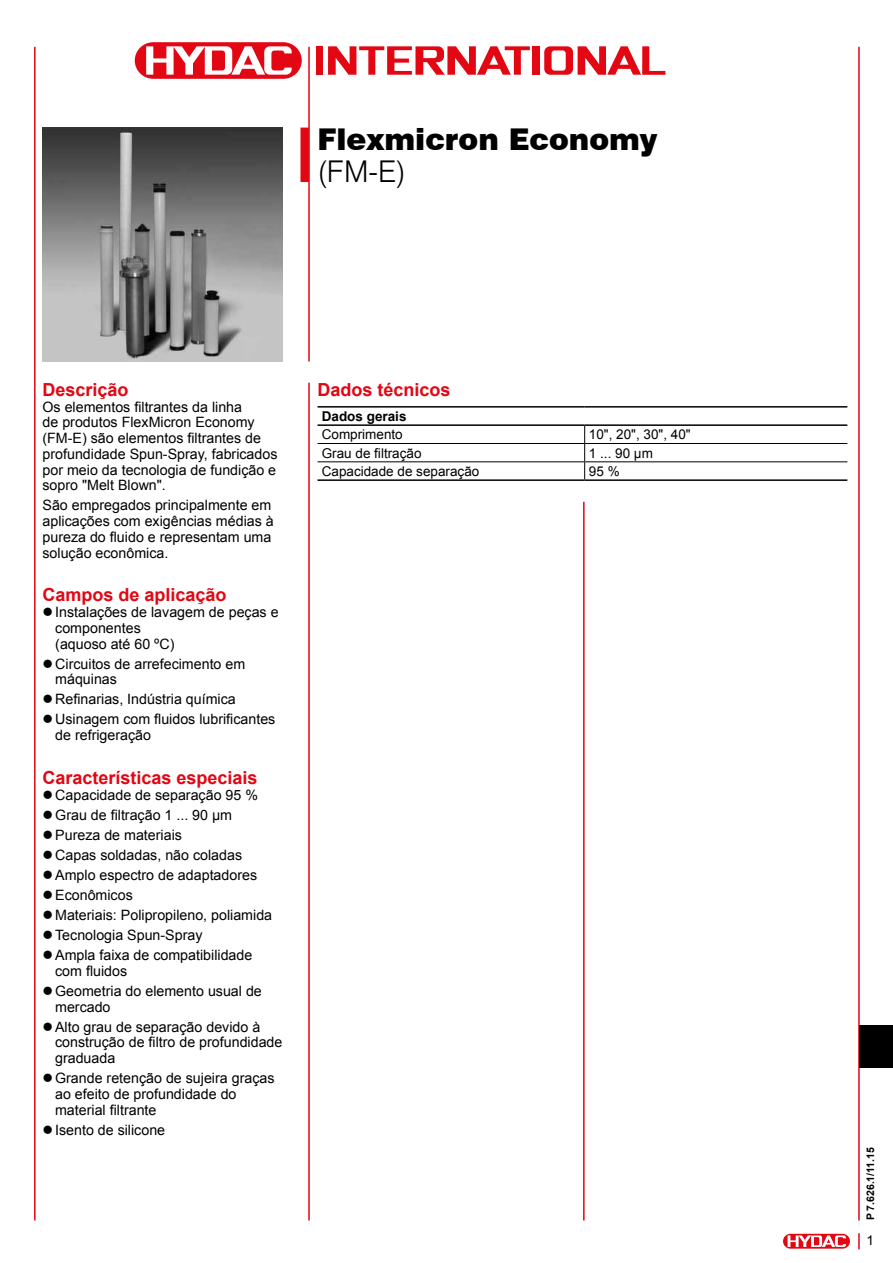
<style>
.page{position:relative;width:893px;height:1263px;background:#fff}
.page>*{position:absolute;margin:0;border:0;box-sizing:border-box;transform-origin:0 0}
.t1{font:900 30px "Swiss 721 BT";color:#000}
.t2{font:300 30px "Swiss 721 BT";color:#000}
.t3{font:700 18px "Arial";color:#e30613}
.t4{font:14.25px/15.8px "Arial";color:#000}
.t5{font:13.5px "Arial";color:#000}
.t6{font:700 13.5px "Arial";color:#000}
.t7{font:700 10.5px "Arial";color:#000}
</style>
<div class="page">
<hr style="left:34px;top:47px;width:2px;height:1173px;background:#e30613">
<hr style="left:858px;top:47px;width:2px;height:1173px;background:#e30613">
<div style="left:782px;top:1233px;width:68px;height:16px;border:1px solid #fff;border-radius:7px"></div>
<svg style="left:783px;top:1234px;width:67px;height:14px"></svg>
<svg style="left:788px;top:1235px;width:58px;height:12px"></svg>
<svg style="left:858px;top:1233px;width:2px;height:16px"></svg>
<div style="left:859px;top:1025px;width:34px;height:42px;background:#000"></div>
<div style="left:133px;top:41px;width:170px;height:39px;border:3px solid #fff;border-radius:18px"></div>
<div style="left:135px;top:42px;width:167px;height:37px;background:#e30613;border-radius:18px"></div>
<svg style="left:146px;top:46px;width:146px;height:29px"></svg>
<div style="left:317px;top:46px;width:6px;height:29px;background:#e30613"></div>
<div style="left:532px;top:46px;width:8px;height:29px;background:#e30613"></div>
<svg style="left:544px;top:46px;width:121px;height:29px"></svg>
<svg style="left:328px;top:46px;width:202px;height:29px"></svg>
<hr style="left:308px;top:47px;width:2px;height:314px;background:#e30613">
<hr style="left:308px;top:383px;width:2px;height:837px;background:#e30613">
<div style="left:300px;top:128px;width:9px;height:54px;background:#e30613;border:2px solid #e30613"></div>
<hr style="left:583px;top:502px;width:2px;height:718px;background:#e30613">
<hr style="left:317px;top:406px;width:268px;height:2px;background:#000">
<hr style="left:585px;top:406px;width:262px;height:2px;background:#000">
<hr style="left:317px;top:424px;width:268px;height:2px;background:#000">
<hr style="left:585px;top:424px;width:262px;height:2px;background:#000">
<hr style="left:317px;top:443px;width:268px;height:1px;background:#000">
<hr style="left:585px;top:443px;width:262px;height:1px;background:#000">
<hr style="left:317px;top:461px;width:268px;height:1px;background:#000">
<hr style="left:585px;top:461px;width:262px;height:1px;background:#000">
<svg style="left:584px;top:426px;width:1px;height:53px"></svg>
<hr style="left:317px;top:479px;width:268px;height:2px;background:#000">
<hr style="left:585px;top:479px;width:262px;height:2px;background:#000">
<img style="left:43px;top:128px;width:240px;height:233px">
<h1 class="t1" style="left:317px;top:121px;width:341px">Flexmicron Economy</h1>
<h1 class="t2" style="left:317px;top:153px;width:90px">(FM-E)</h1>
<p class="t3" style="left:43px;top:377px;width:88px">Descrição</p>
<p class="t4" style="left:43px;top:399px;width:237px">Os elementos filtrantes da linha<br>de produtos FlexMicron Economy (FM-E) são elementos filtrantes de profundidade Spun-Spray, fabricados por meio da tecnologia de fundição e sopro "Melt Blown".</p>
<p class="t4" style="left:43px;top:498px;width:233px">São empregados principalmente em aplicações com exigências médias à pureza do fluido e representam uma solução econômica.</p>
<p class="t3" style="left:43px;top:583px;width:186px">Campos de aplicação</p>
<p class="t4" style="left:55px;top:604px;width:225px">Instalações de lavagem de peças e componentes<br>(aquoso até 60 ºC)</p>
<p class="t4" style="left:55px;top:656px;width:192px">Circuitos de arrefecimento em máquinas</p>
<p class="t4" style="left:55px;top:690px;width:222px;line-height:20px">Refinarias, Indústria química<br>Usinagem com fluidos lubrificantes</p>
<p class="t4" style="left:55px;top:727px;width:97px">de refrigeração</p>
<p class="t3" style="left:43px;top:766px;width:217px">Características especiais</p>
<p class="t4" style="left:55px;top:785px;width:219px;line-height:20px">Capacidade de separação 95 %<br>Grau de filtração 1 ... 90 µm<br>Pureza de materiais<br>Capas soldadas, não coladas<br>Amplo espectro de adaptadores<br>Econômicos<br>Materiais: Polipropileno, poliamida<br>Tecnologia Spun-Spray<br>Ampla faixa de compatibilidade</p>
<p class="t4" style="left:55px;top:961px;width:208px;line-height:20px">com fluidos<br>Geometria do elemento usual de</p>
<p class="t4" style="left:55px;top:997px;width:207px;line-height:20px">mercado<br>Alto grau de separação devido à</p>
<p class="t4" style="left:55px;top:1034px;width:229px">construção de filtro de profundidade graduada</p>
<p class="t4" style="left:55px;top:1070px;width:221px">Grande retenção de sujeira graças ao efeito de profundidade do material filtrante</p>
<p class="t4" style="left:55px;top:1122px;width:112px">Isento de silicone</p>
<p class="t3" style="left:317px;top:377px;width:135px">Dados técnicos</p>
<p class="t6" style="left:322px;top:407px;width:86px">Dados gerais</p>
<p class="t5" style="left:322px;top:426px;width:83px">Comprimento</p>
<p class="t5" style="left:589px;top:426px;width:103px">10", 20", 30", 40"</p>
<p class="t5" style="left:322px;top:444px;width:101px">Grau de filtração</p>
<p class="t5" style="left:589px;top:444px;width:66px">1 ... 90 µm</p>
<p class="t5" style="left:322px;top:462px;width:159px">Capacidade de separação</p>
<p class="t5" style="left:589px;top:462px;width:32px">95 %</p>
<p class="t7" style="left:863px;top:1220px;width:75px;rotate:-90deg">P 7.626.1/11.15</p>
<p class="t5" style="left:867px;top:1231px;width:9px">1</p>
</div>
